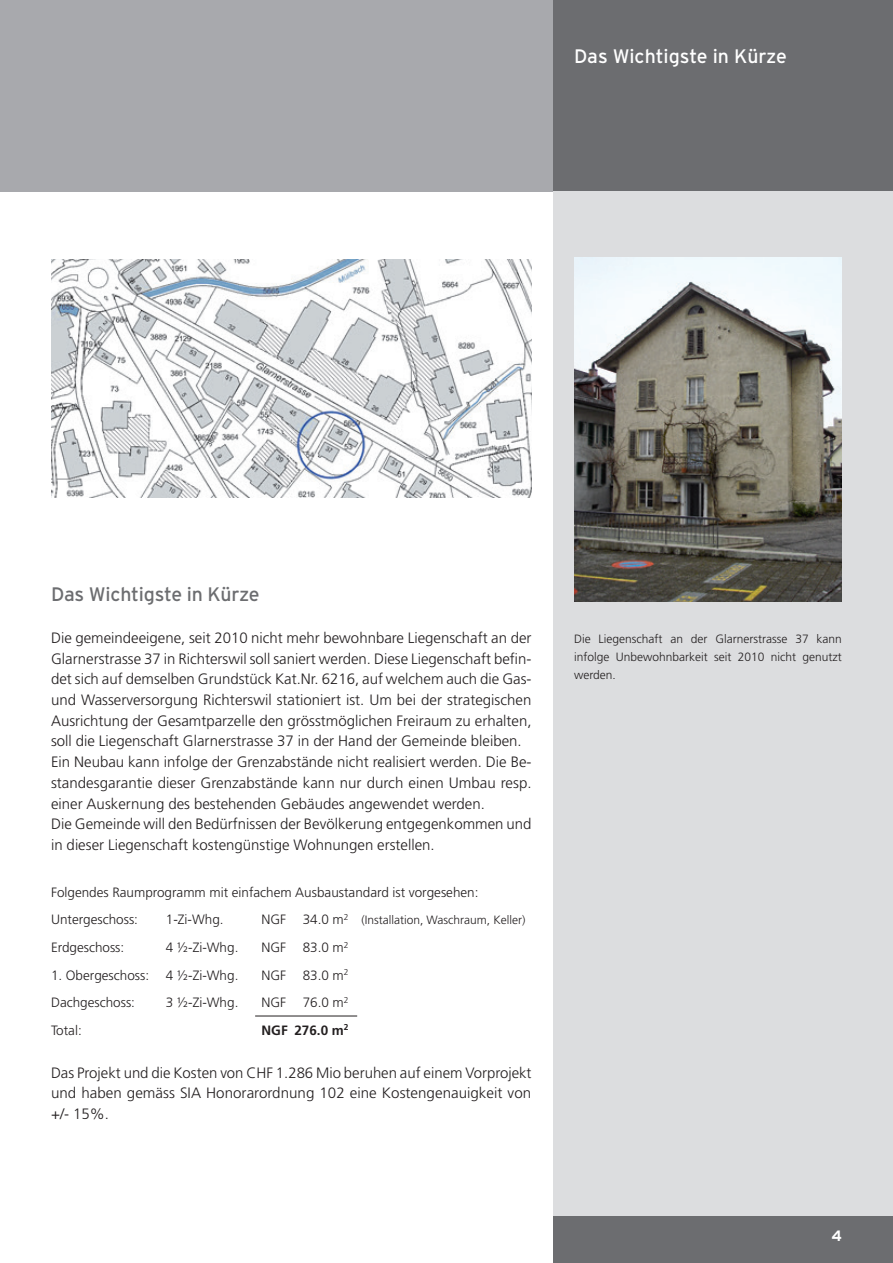
<style>
.page{position:relative;width:893px;height:1263px;background:#fff}
.page>*{position:absolute;margin:0;border:0;box-sizing:border-box;transform-origin:0 0}
.t1{font:19.5px "Interstate";letter-spacing:-.01em;color:#6c6d70}
.t2{font:19.5px "Interstate";color:#fff}
.t3{font:300 15px/20.7px "Frutiger";color:#231f20}
.t4{font:700 15px "Interstate";color:#fff}
.t5{font:300 13.5px/27.6px "Frutiger";color:#231f20}
.t6{font:700 13.5px "Frutiger";color:#231f20}
.t7{font:300 12px/18px "Frutiger";color:#231f20;text-align:justify}
.s1{font-size:13.5px}
</style>
<div class="page">
<div style="left:553px;top:0;width:340px;height:191px;background:#6c6d70"></div>
<div style="left:553px;top:191px;width:340px;height:1072px;background:#dcdddf"></div>
<div style="left:553px;top:1216px;width:340px;height:47px;background:#6c6d70"></div>
<div style="left:0;top:0;width:553px;height:191px;background:#a8a9ad"></div>
<img style="left:574px;top:258px;width:268px;height:343px">
<img style="left:51px;top:259px;width:480px;height:239px">
<hr style="left:255px;top:1016px;width:102px;height:1px;background:#231f20">
<h1 class="t2" style="left:574px;top:45px;width:214px">Das Wichtigste in Kürze</h1>
<h1 class="t1" style="left:51px;top:584px;width:210px">Das Wichtigste in Kürze</h1>
<p class="t3" style="left:51px;top:628px;width:482px">Die gemeindeeigene, seit 2010 nicht mehr bewohnbare Liegenschaft an der Glarnerstrasse 37 in Richterswil soll saniert werden. Diese Liegenschaft befin&shy;det sich auf demselben Grundstück Kat.Nr. 6216, auf welchem auch die Gas&shy;und Wasserversorgung Richterswil stationiert ist. Um bei der strategischen Ausrichtung der Gesamtparzelle den grösstmöglichen Freiraum zu erhalten, soll die Liegenschaft Glarnerstrasse 37 in der Hand der Gemeinde bleiben.<br>Ein Neubau kann infolge der Grenzabstände nicht realisiert werden. Die Be&shy;standesgarantie dieser Grenzabstände kann nur durch einen Umbau resp. einer Auskernung des bestehenden Gebäudes angewendet werden.<br>Die Gemeinde will den Bedürfnissen der Bevölkerung entgegenkommen und in dieser Liegenschaft kostengünstige Wohnungen erstellen.</p>
<p class="t5" style="left:51px;top:878px;width:429px">Folgendes Raumprogramm mit einfachem Ausbaustandard ist vorgesehen:<br>Untergeschoss:</p>
<p class="t5" style="left:166px;top:906px;width:59px">1-Zi-Whg.</p>
<p class="t7" style="left:262px;top:911px;width:265px"><span class="s1">NGF 34.0 m</span><sup>2</sup> (Installation, Waschraum, Keller)</p>
<p class="t5" style="left:51px;top:934px;width:75px">Erdgeschoss:</p>
<p class="t5" style="left:166px;top:934px;width:74px">4 ½-Zi-Whg.</p>
<p class="t5" style="left:262px;top:934px;width:88px">NGF 83.0 m<sup>2</sup></p>
<p class="t5" style="left:51px;top:961px;width:189px">1. Obergeschoss: 4 ½-Zi-Whg.</p>
<p class="t5" style="left:262px;top:961px;width:88px">NGF 83.0 m<sup>2</sup></p>
<p class="t5" style="left:51px;top:989px;width:86px">Dachgeschoss:</p>
<p class="t5" style="left:166px;top:989px;width:74px">3 ½-Zi-Whg.</p>
<p class="t5" style="left:262px;top:989px;width:88px">NGF 76.0 m<sup>2</sup></p>
<p class="t5" style="left:51px;top:1017px;width:32px">Total:</p>
<p class="t6" style="left:262px;top:1022px;width:88px">NGF 276.0 m<sup>2</sup></p>
<p class="t3" style="left:51px;top:1062px;width:482px;text-align:justify">Das Projekt und die Kosten von CHF 1.286 Mio beruhen auf einem Vorprojekt und haben gemäss SIA Honorarordnung 102 eine Kostengenauigkeit von +/- 15%.</p>
<p class="t7" style="left:574px;top:630px;width:269px">Die Liegenschaft an der Glarnerstrasse 37 kann infolge Unbewohnbarkeit seit 2010 nicht genutzt werden.</p>
<p class="t4" style="left:831px;top:1227px;width:12px">4</p>
</div>
